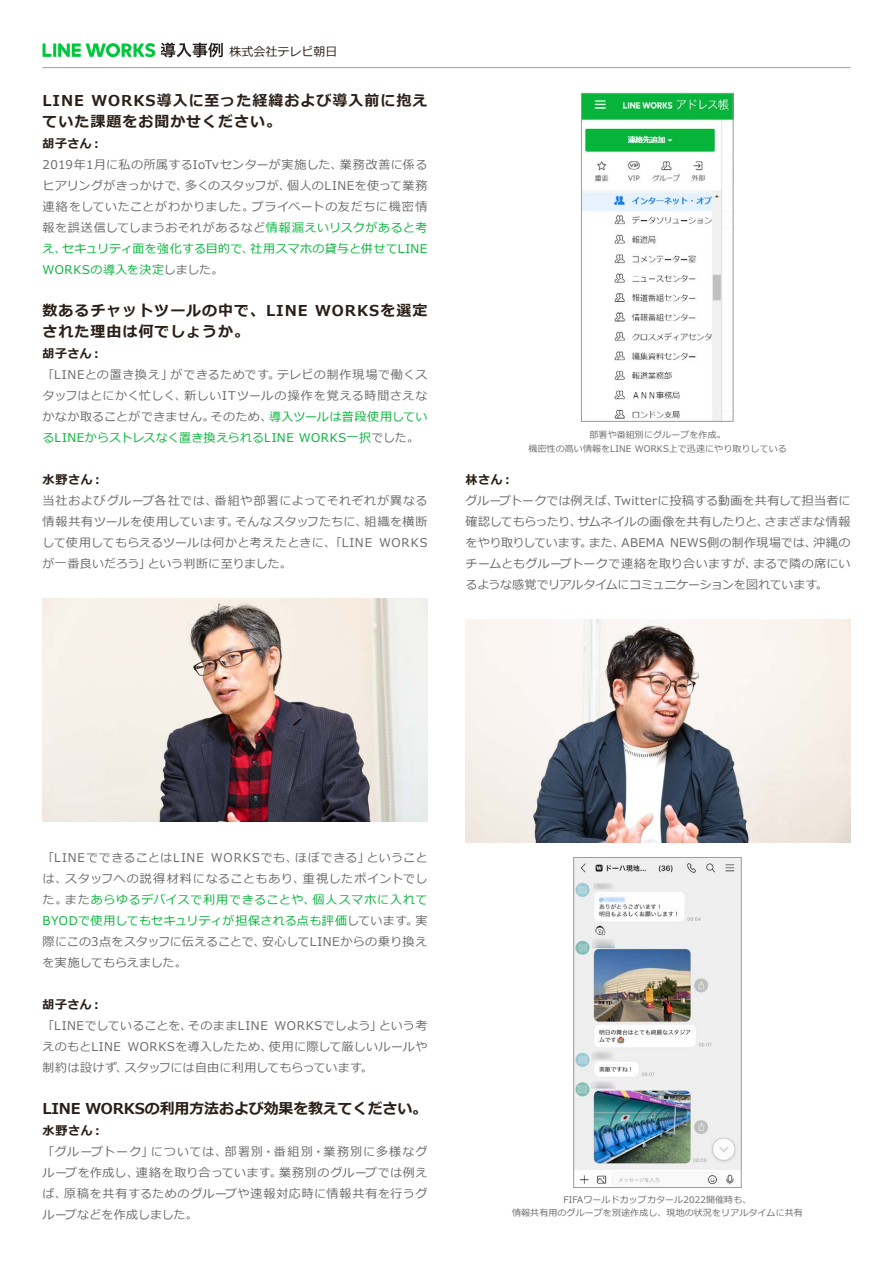
<style>
.page{position:relative;width:893px;height:1263px;background:#fff}
.page>*{position:absolute;margin:0;border:0;box-sizing:border-box;transform-origin:0 0}
.t1{font:700 15px/21px "Meiryo";letter-spacing:.065em;color:#2b2019}
.t2{font:700 15px "Meiryo";letter-spacing:-.01em;color:#2b2019}
.t3{font:12px/21px "Meiryo";letter-spacing:.03em;color:#6a6a6a}
.t4{font:12px/21px "Meiryo";letter-spacing:.03em;color:#07b53b}
.t5{font:12px/21px "Meiryo";letter-spacing:.005em;color:#6a6a6a}
.t6{font:12px/21px "Meiryo";letter-spacing:-.01em;color:#6a6a6a}
.t7{font:12px/21px "Meiryo";color:#6a6a6a}
.t8{font:12px "Meiryo";letter-spacing:.055em;color:#6a6a6a}
.t9{font:12px "Meiryo";letter-spacing:.05em;color:#6a6a6a}
.t10{font:700 12px "Meiryo";letter-spacing:.04em;color:#2b2019}
.t11{font:12px "Meiryo";letter-spacing:.065em;color:#6a6a6a}
.t12{font:12px "Meiryo";letter-spacing:.06em;color:#6a6a6a}
.t13{font:12px "Meiryo";letter-spacing:.075em;color:#6a6a6a}
.t14{font:12px "Meiryo";letter-spacing:.055em;color:#07b53b}
.t15{font:12px "Meiryo";letter-spacing:.01em;color:#07b53b}
.t16{font:12px "Meiryo";letter-spacing:.1em;color:#6a6a6a}
.t17{font:12px "Meiryo";letter-spacing:.01em;color:#6a6a6a}
.t18{font:12px "Meiryo";letter-spacing:-.035em;color:#6a6a6a}
.t19{font:12px "Meiryo";letter-spacing:-.04em;color:#6a6a6a}
.t20{font:12px "Meiryo";letter-spacing:.075em;color:#07b53b}
.t21{font:12px "Meiryo";color:#2b2019}
.t22{font:12px "Meiryo";letter-spacing:.08em;color:#6a6a6a}
.t23{font:9px/13.5px "Meiryo";letter-spacing:.01em;color:#6b6b6b;text-align:center}
.s1{color:#07b53b}
.s2{color:#6a6a6a}
</style>
<div class="page">
<hr style="left:43px;top:67px;width:807px;height:1px;background:#9e9e9e">
<svg style="left:161px;top:43px;width:62px;height:14px"></svg>
<svg style="left:43px;top:43px;width:112px;height:14px"></svg>
<img style="left:583px;top:95px;width:148px;height:325px">
<div style="left:581px;top:93px;width:152px;height:329px;border:1px solid #9d9c9c"></div>
<img style="left:43px;top:598px;width:384px;height:223px">
<img style="left:465px;top:619px;width:385px;height:224px">
<img style="left:575px;top:859px;width:164px;height:327px">
<div style="left:573px;top:857px;width:168px;height:331px;border:1px solid #9d9c9c"></div>
<p class="t21" style="left:230px;top:43px;width:109px">株式会社テレビ朝日</p>
<p class="t1" style="left:92px;top:91px;width:337px">WORKS導入に至った経緯および導入前に抱え</p>
<p class="t1" style="left:43px;top:91px;width:240px">LINE<br>ていた課題をお聞かせください。</p>
<p class="t10" style="left:43px;top:135px;width:62px">胡子さん：</p>
<p class="t3" style="left:287px;top:155px;width:142px;text-indent:-245px">2019年1月に私の所属するIoTvセンターが実施した、<br>個人のLINEを使って業務</p>
<p class="t12" style="left:340px;top:157px;width:89px">業務改善に係る</p>
<p class="t3" style="left:43px;top:176px;width:147px">ヒアリングがきっかけで、</p>
<p class="t7" style="left:185px;top:176px;width:107px">多くのスタッフが、</p>
<p class="t8" style="left:252px;top:199px;width:177px">プライベートの友だちに機密情</p>
<p class="t3" style="left:43px;top:197px;width:213px">連絡をしていたことがわかりました。</p>
<p class="t3" style="left:43px;top:218px;width:386px">報を誤送信してしまうおそれがあるなど<span class="s1">情報漏えいリスクがあると考</span></p>
<p class="t4" style="left:250px;top:239px;width:179px">社用スマホの貸与と併せてLINE</p>
<p class="t15" style="left:62px;top:241px;width:193px">セキュリティ面を強化する目的で、</p>
<p class="t4" style="left:43px;top:239px;width:182px">え、<br>WORKSの導入を決定<span class="s2">しました。</span></p>
<p class="t1" style="left:43px;top:301px;width:267px">数あるチャットツールの中で、LINEされた理由は何でしょうか。</p>
<p class="t10" style="left:43px;top:345px;width:62px">胡子さん：</p>
<p class="t3" style="left:277px;top:365px;width:152px">テレビの制作現場で働くス</p>
<p class="t1" style="left:315px;top:301px;width:114px">WORKSを選定</p>
<p class="t3" style="left:171px;top:365px;width:111px">ができるためです。</p>
<p class="t9" style="left:43px;top:367px;width:132px">「LINEとの置き換え」</p>
<p class="t13" style="left:184px;top:388px;width:244px">新しいITツールの操作を覚える時間さえな</p>
<p class="t3" style="left:43px;top:386px;width:146px">タッフはとにかく忙しく、</p>
<p class="t4" style="left:43px;top:407px;width:378px"><span class="s2">かなか取ることができません。<br></span>るLINEからストレスなく置き換えられるLINE WORKS一択<span class="s2">でした。</span></p>
<p class="t10" style="left:43px;top:471px;width:62px">水野さん：</p>
<p class="t12" style="left:214px;top:493px;width:214px">番組や部署によってそれぞれが異なる</p>
<p class="t4" style="left:269px;top:407px;width:160px">導入ツールは普段使用してい</p>
<p class="t3" style="left:211px;top:407px;width:63px">そのため、</p>
<p class="t8" style="left:43px;top:493px;width:177px">当社およびグループ各社では、</p>
<p class="t3" style="left:365px;top:512px;width:64px">組織を横断</p>
<p class="t3" style="left:43px;top:512px;width:198px">情報共有ツールを使用しています。</p>
<p class="t17" style="left:235px;top:514px;width:134px">そんなスタッフたちに、</p>
<p class="t3" style="left:147px;top:533px;width:226px;text-indent:-105px">して使用してもらえるツールは何かと考えたときに、「LINEという判断に至りました。</p>
<p class="t3" style="left:43px;top:554px;width:110px">が一番良いだろう」</p>
<p class="t3" style="left:379px;top:533px;width:50px">WORKS</p>
<p class="t10" style="left:466px;top:471px;width:49px">林さん：</p>
<p class="t23" style="left:528px;top:429px;width:260px">部署や番組別にグループを作成。<br>機密性の高い情報をLINE WORKS上で迅速にやり取りしている</p>
<p class="t5" style="left:466px;top:491px;width:155px">グループトークでは例えば、</p>
<p class="t3" style="left:614px;top:491px;width:238px">Twitterに投稿する動画を共有して担当者に</p>
<p class="t3" style="left:765px;top:512px;width:87px">さまざまな情報</p>
<p class="t3" style="left:578px;top:512px;width:193px">サムネイルの画像を共有したりと、</p>
<p class="t19" style="left:466px;top:514px;width:118px">確認してもらったり、</p>
<p class="t3" style="left:814px;top:533px;width:38px">沖縄の</p>
<p class="t3" style="left:670px;top:533px;width:148px">NEWS側の制作現場では、</p>
<p class="t18" style="left:466px;top:535px;width:128px">をやり取りしています。</p>
<p class="t3" style="left:589px;top:533px;width:37px">また、</p>
<p class="t3" style="left:622px;top:533px;width:44px">ABEMA</p>
<p class="t6" style="left:466px;top:554px;width:364px">チームともグループトークで連絡を取り合いますが、<br>るような感覚でリアルタイムにコミュニケーションを図れています。</p>
<p class="t5" style="left:753px;top:554px;width:99px">まるで隣の席にい</p>
<p class="t11" style="left:43px;top:850px;width:163px">「LINEでできることはLINE</p>
<p class="t3" style="left:295px;top:848px;width:76px">ほぼできる」</p>
<p class="t22" style="left:211px;top:850px;width:88px">WORKSでも、</p>
<p class="t3" style="left:367px;top:848px;width:62px">ということ</p>
<p class="t3" style="left:303px;top:869px;width:126px">重視したポイントでし</p>
<p class="t9" style="left:65px;top:871px;width:241px">スタッフへの説得材料になることもあり、</p>
<p class="t3" style="left:43px;top:869px;width:27px">は、</p>
<p class="t14" style="left:65px;top:892px;width:252px"><span class="s2">また</span>あらゆるデバイスで利用できることや、</p>
<p class="t20" style="left:312px;top:892px;width:116px">個人スマホに入れて</p>
<p class="t3" style="left:43px;top:890px;width:26px">た。</p>
<p class="t4" style="left:262px;top:911px;width:167px;text-indent:-220px">BYODで使用してもセキュリティが担保される点も評価<span class="s2">しています。安心してLINEからの乗り換え</span></p>
<p class="t3" style="left:415px;top:911px;width:13px">実</p>
<p class="t7" style="left:43px;top:932px;width:224px">際にこの3点をスタッフに伝えることで、を実施してもらえました。</p>
<p class="t10" style="left:43px;top:996px;width:62px">胡子さん：</p>
<p class="t3" style="left:43px;top:1016px;width:151px">「LINEでしていることを、</p>
<p class="t3" style="left:379px;top:1016px;width:50px">という考</p>
<p class="t3" style="left:274px;top:1016px;width:109px">WORKSでしよう」</p>
<p class="t3" style="left:188px;top:1016px;width:81px">そのままLINE</p>
<p class="t3" style="left:269px;top:1037px;width:160px">使用に際して厳しいルールや</p>
<p class="t3" style="left:127px;top:1037px;width:147px">WORKSを導入したため、</p>
<p class="t3" style="left:43px;top:1037px;width:80px">えのもとLINE</p>
<p class="t3" style="left:43px;top:1058px;width:87px">制約は設けず、</p>
<p class="t2" style="left:43px;top:1098px;width:386px">LINE WORKSの利用方法および効果を教えてください。</p>
<p class="t10" style="left:43px;top:1122px;width:62px">水野さん：</p>
<p class="t16" style="left:225px;top:1144px;width:204px">部署別・番組別・業務別に多様なグ</p>
<p class="t5" style="left:125px;top:1058px;width:249px">スタッフには自由に利用してもらっています。</p>
<p class="t11" style="left:43px;top:1144px;width:112px">「グループトーク」</p>
<p class="t3" style="left:151px;top:1142px;width:78px">については、</p>
<p class="t8" style="left:279px;top:1165px;width:150px">業務別のグループでは例え</p>
<p class="t3" style="left:64px;top:1163px;width:365px;text-indent:-22px">ループを作成し、<br>原稿を共有するためのグループや速報対応時に情報共有を行うグ</p>
<p class="t3" style="left:136px;top:1163px;width:147px">連絡を取り合っています。</p>
<p class="t5" style="left:43px;top:1184px;width:157px">ば、<br>ループなどを作成しました。</p>
<p class="t23" style="left:512px;top:1193px;width:292px">FIFAワールドカップカタール2022開催時も、<br>情報共有用のグループを別途作成し、現地の状況をリアルタイムに共有</p>
</div>
